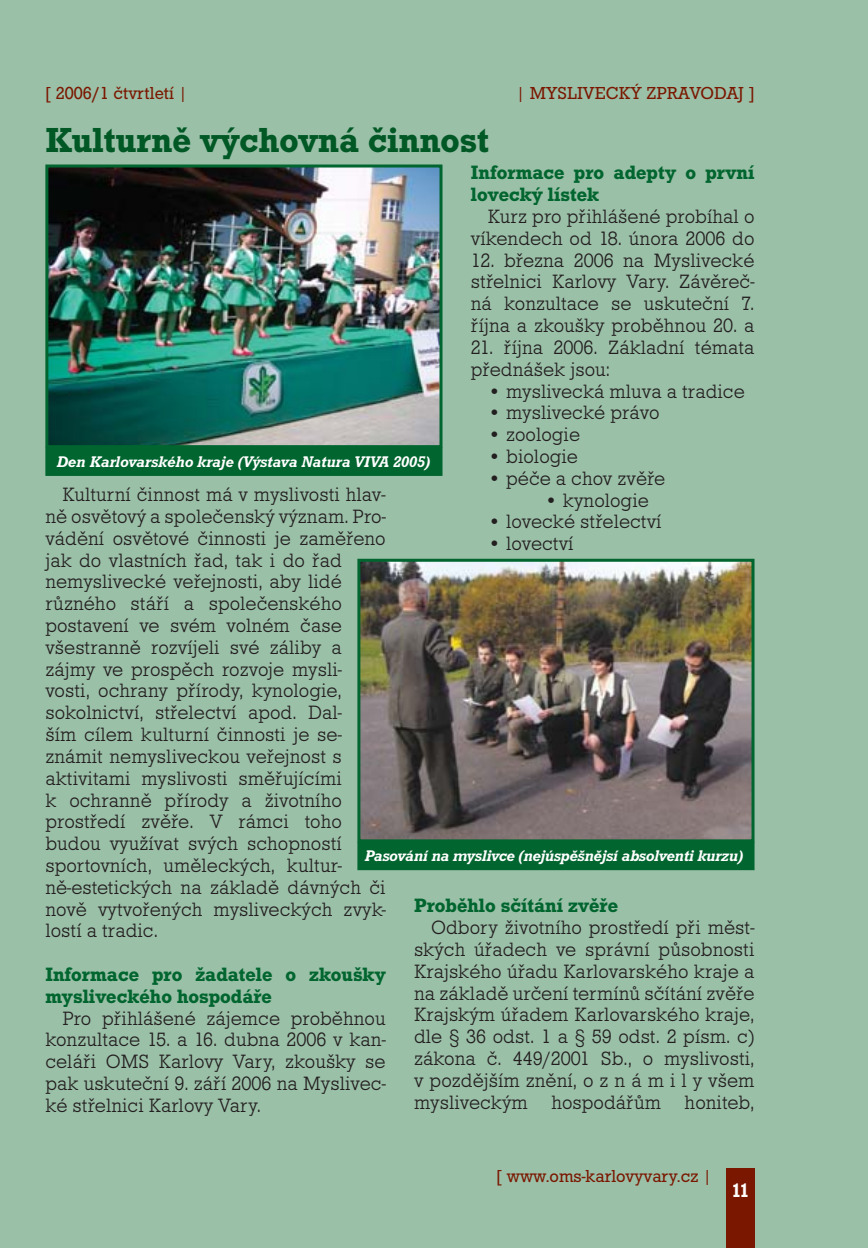
<style>
.page{position:relative;width:868px;height:1248px;background:#fff}
.page>*{position:absolute;margin:0;border:0;box-sizing:border-box;transform-origin:0 0}
.t1{font:500 36px "Roctus TEE";color:#005825}
.t2{font:20px/21.8px "Roctus TEE Ligh";color:#231f20;text-align:justify}
.t3{font:500 20px/21.8px "Roctus TEE";color:#00652e}
.t4{font:500 20px "Roctus TEE";color:#fff;scale:.9 1}
.t5{font:18px "Roctus TEE";color:#7a1700}
.t6{font:italic 500 16px "Roctus TEE";letter-spacing:-.01em;color:#fff}
</style>
<div class="page">
<div style="left:1px;top:0;width:866px;height:1247px;background:#9bc0a8"></div>
<div style="left:726px;top:1168px;width:28px;height:79px;background:#7a1700"></div>
<img style="left:48px;top:167px;width:391px;height:278px">
<hr style="left:45px;top:166px;width:3px;height:280px;background:#00652e">
<hr style="left:47px;top:445px;width:394px;height:3px;background:#00652e">
<hr style="left:439px;top:166px;width:3px;height:280px;background:#00652e">
<hr style="left:47px;top:164px;width:394px;height:3px;background:#00652e">
<div style="left:47px;top:449px;width:394px;height:25px;background:#00652e"></div>
<hr style="left:45px;top:449px;width:3px;height:25px;background:#00652e">
<hr style="left:47px;top:473px;width:394px;height:3px;background:#00652e">
<hr style="left:439px;top:449px;width:3px;height:25px;background:#00652e">
<hr style="left:47px;top:447px;width:394px;height:3px;background:#00652e">
<img style="left:360px;top:561px;width:391px;height:278px">
<hr style="left:357px;top:560px;width:3px;height:280px;background:#00652e">
<hr style="left:359px;top:839px;width:394px;height:3px;background:#00652e">
<hr style="left:751px;top:560px;width:3px;height:280px;background:#00652e">
<hr style="left:359px;top:558px;width:394px;height:3px;background:#00652e">
<div style="left:359px;top:843px;width:394px;height:25px;background:#00652e"></div>
<hr style="left:357px;top:843px;width:3px;height:25px;background:#00652e">
<hr style="left:359px;top:867px;width:394px;height:3px;background:#00652e">
<hr style="left:751px;top:843px;width:3px;height:25px;background:#00652e">
<hr style="left:359px;top:841px;width:394px;height:3px;background:#00652e">
<p class="t5" style="left:45px;top:87px;width:144px">[ 2006/1 čtvrtletí |</p>
<p class="t5" style="left:516px;top:87px;width:240px">| MYSLIVECKÝ ZPRAVODAJ ]</p>
<h1 class="t1" style="left:45px;top:128px;width:445px">Kulturně výchovná činnost</h1>
<p class="t3" style="left:471px;top:164px;width:285px">Informace pro adepty o první lovecký lístek</p>
<p class="t2" style="left:471px;top:207px;width:285px;text-align:right">Kurz pro přihlášené probíhal o víkendech od 18. února 2006 do</p>
<p class="t2" style="left:471px;top:251px;width:285px">12. března 2006 na Myslivecké střelnici Karlovy Vary. Závěreč&shy;ná konzultace se uskuteční 7. října a zkoušky proběhnou 20. a</p>
<p class="t2" style="left:471px;top:338px;width:285px">21. října 2006. Základní témata přednášek jsou:</p>
<p class="t2" style="left:488px;top:382px;width:258px">• myslivecká mluva a tradice</p>
<p class="t2" style="left:488px;top:404px;width:173px">• myslivecké právo</p>
<p class="t2" style="left:488px;top:425px;width:94px">• zoologie</p>
<p class="t2" style="left:488px;top:447px;width:92px">• biologie</p>
<p class="t2" style="left:488px;top:469px;width:179px">• péče a chov zvěře</p>
<p class="t2" style="left:544px;top:491px;width:106px">• kynologie</p>
<p class="t2" style="left:488px;top:513px;width:175px">• lovecké střelectví</p>
<p class="t2" style="left:488px;top:534px;width:87px">• lovectví</p>
<p class="t6" style="left:57px;top:456px;width:375px">Den Karlovarského kraje (Výstava Natura VIVA 2005)</p>
<p class="t2" style="left:45px;top:485px;width:342px;text-align:left;text-indent:17px">Kulturní činnost má v myslivosti hlav&shy;ně osvětový a společenský význam. Pro&shy;vádění osvětové činnosti je zaměřeno jak do vlastních řad, tak i do řad nemyslivecké veřejnosti, aby lidé různého stáří a společenského postavení ve svém volném čase všestranně rozvíjeli své záliby a zájmy ve prospěch rozvoje mysli&shy;vosti, ochrany přírody, kynologie, sokolnictví, střelectví apod. Dal-<br>ším cílem kulturní činnosti je se&shy;známit nemysliveckou veřejnost s aktivitami myslivosti směřujícími<br>k ochranně přírody a životního prostředí zvěře. V rámci toho budou využívat svých schopností sportovních, uměleckých, kultur&shy;ně-estetických na základě dávných či nově vytvořených mysliveckých zvyk&shy;lostí a tradic.</p>
<p class="t3" style="left:45px;top:965px;width:342px">Informace pro žadatele o zkoušky mysliveckého hospodáře</p>
<p class="t2" style="left:45px;top:1008px;width:342px;text-indent:17px">Pro přihlášené zájemce proběhnou konzultace 15. a 16. dubna 2006 v kan&shy;celáři OMS Karlovy Vary, zkoušky se pak uskuteční 9. září 2006 na Myslivec&shy;ké střelnici Karlovy Vary.</p>
<p class="t6" style="left:365px;top:850px;width:380px">Pasování na myslivce (nejúspěšnějsí absolventi kurzu)</p>
<p class="t3" style="left:414px;top:896px;width:205px">Proběhlo sčítání zvěře</p>
<p class="t2" style="left:414px;top:918px;width:342px;text-indent:17px">Odbory životního prostředí při měst&shy;ských úřadech ve správní působnosti Krajského úřadu Karlovarského kraje a na základě určení termínů sčítání zvěře Krajským úřadem Karlovarského kraje, dle § 36 odst. 1 a § 59 odst. 2 písm. c) zákona č. 449/2001 Sb., o myslivosti, v pozdějším znění, o z n á m i l y všem mysliveckým hospodářům honiteb,</p>
<p class="t5" style="left:496px;top:1170px;width:217px">[ www.oms-karlovyvary.cz |</p>
<p class="t4" style="left:731px;top:1183px;width:21px">11</p>
</div>
